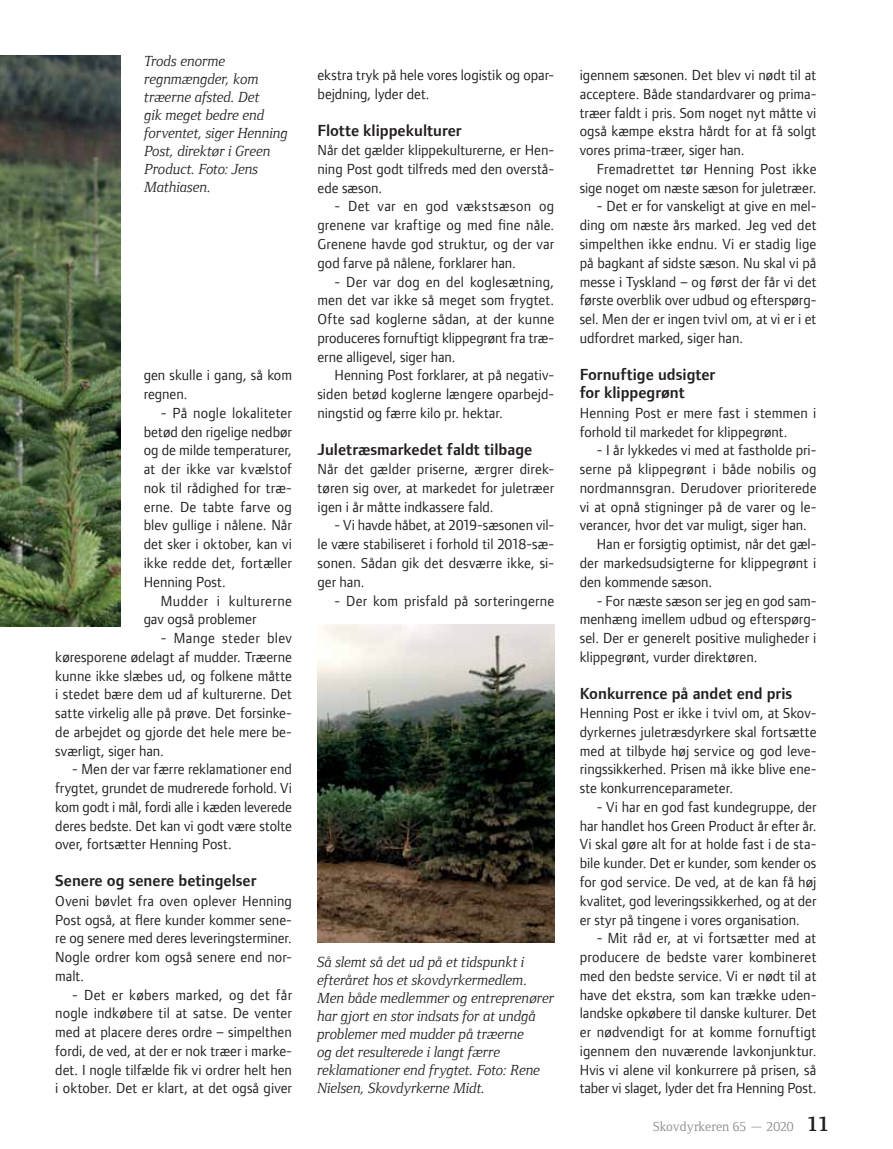
<style>
.page{position:relative;width:893px;height:1149px;background:#fff}
.page>*{position:absolute;margin:0;border:0;box-sizing:border-box;transform-origin:0 0}
.t1{font:600 16.5px/18px "Foundry Form Sans";color:#231f20}
.t2{font:15px/18.8px "Foundry Form Sans";letter-spacing:.005em;color:#231f20;text-align:justify}
.t3{font:italic 15px/18px "Foundry Form Serif";color:#231f20}
.t4{font:15px/18.8px "Foundry Form Sans";letter-spacing:.025em;color:#231f20}
.t5{font:13.5px "Foundry Form Serif";color:#888a8d}
.s1{font-weight:700;font-size:21px;color:#231f20}
</style>
<div class="page">
<img style="left:0;top:55px;width:120px;height:571px">
<img style="left:317px;top:624px;width:237px;height:317px">
<p class="t3" style="left:145px;top:52px;width:145px">Trods enorme regnmængder, kom træerne afsted. Det<br>gik meget bedre end forventet, siger Henning<br>Post, direktør i Green<br>Product. Foto: Jens<br>Mathiasen.</p>
<p class="t2" style="left:144px;top:366px;width:150px">gen skulle i gang, så kom regnen.</p>
<p class="t2" style="left:144px;top:403px;width:150px;text-indent:17px">- På nogle lokaliteter betød den rigelige nedbør og de milde temperaturer, at der ikke var kvælstof nok til rådighed for træ&shy;erne. De tabte farve og blev gullige i nålene. Når det sker i oktober, kan vi ikke redde det, fortæller Henning Post.</p>
<p class="t4" style="left:144px;top:591px;width:150px;text-indent:17px">Mudder i kulturerne gav også problemer</p>
<p class="t2" style="left:55px;top:628px;width:238px;text-indent:105px">- Mange steder blev køresporene ødelagt af mudder. Træerne kunne ikke slæbes ud, og folkene måtte i stedet bære dem ud af kulturerne. Det satte virkelig alle på prøve. Det forsinke&shy;de arbejdet og gjorde det hele mere be&shy;sværligt, siger han.</p>
<p class="t2" style="left:55px;top:759px;width:238px;text-indent:17px">- Men der var færre reklamationer end frygtet, grundet de mudrerede forhold. Vi kom godt i mål, fordi alle i kæden leverede deres bedste. Det kan vi godt være stolte over, fortsætter Henning Post.</p>
<p class="t1" style="left:55px;top:871px;width:203px">Senere og senere betingelser</p>
<p class="t2" style="left:55px;top:891px;width:238px">Oveni bøvlet fra oven oplever Henning Post også, at flere kunder kommer sene&shy;re og senere med deres leveringsterminer.<br>Nogle ordrer kom også senere end nor&shy;malt.</p>
<p class="t2" style="left:55px;top:984px;width:238px;text-indent:17px">- Det er købers marked, og det får nogle indkøbere til at satse. De venter med at placere deres ordre – simpelthen fordi, de ved, at der er nok træer i marke&shy;det. I nogle tilfælde fik vi ordrer helt hen i oktober. Det er klart, at det også giver</p>
<p class="t2" style="left:317px;top:66px;width:238px">ekstra tryk på hele vores logistik og opar&shy;bejdning, lyder det.</p>
<p class="t1" style="left:317px;top:122px;width:146px">Flotte klippekulturer</p>
<p class="t2" style="left:317px;top:141px;width:238px">Når det gælder klippekulturerne, er Hen&shy;ning Post godt tilfreds med den overstå&shy;ede sæson.</p>
<p class="t2" style="left:317px;top:197px;width:238px;text-indent:17px">- Det var en god vækstsæson og grenene var kraftige og med fine nåle.<br>Grenene havde god struktur, og der var god farve på nålene, forklarer han.</p>
<p class="t2" style="left:317px;top:272px;width:238px;text-indent:17px">- Der var dog en del koglesætning, men det var ikke så meget som frygtet.<br>Ofte sad koglerne sådan, at der kunne produceres fornuftigt klippegrønt fra træ&shy;erne alligevel, siger han.</p>
<p class="t2" style="left:317px;top:366px;width:238px;text-indent:17px">Henning Post forklarer, at på negativ&shy;siden betød koglerne længere oparbejd&shy;ningstid og færre kilo pr. hektar.</p>
<p class="t1" style="left:317px;top:440px;width:216px">Juletræsmarkedet faldt tilbage</p>
<p class="t2" style="left:317px;top:459px;width:238px">Når det gælder priserne, ærgrer direk&shy;tøren sig over, at markedet for juletræer igen i år måtte indkassere fald.</p>
<p class="t2" style="left:317px;top:516px;width:238px;text-indent:17px">- Vi havde håbet, at 2019-sæsonen vil&shy;le være stabiliseret i forhold til 2018-sæ&shy;sonen. Sådan gik det desværre ikke, si&shy;ger han.</p>
<p class="t2" style="left:334px;top:591px;width:221px">- Der kom prisfald på sorteringerne</p>
<p class="t3" style="left:317px;top:952px;width:238px">Så slemt så det ud på et tidspunkt i efteråret hos et skovdyrkermedlem.<br>Men både medlemmer og entreprenører har gjort en stor indsats for at undgå problemer med mudder på træerne<br>og det resulterede i langt færre reklamationer end frygtet. Foto: Rene Nielsen, Skovdyrkerne Midt.</p>
<p class="t2" style="left:580px;top:66px;width:238px">igennem sæsonen. Det blev vi nødt til at acceptere. Både standardvarer og prima&shy;træer faldt i pris. Som noget nyt måtte vi også kæmpe ekstra hårdt for at få solgt vores prima-træer, siger han.</p>
<p class="t2" style="left:580px;top:159px;width:238px;text-align:right">Fremadrettet tør Henning Post ikke sige noget om næste sæson for juletræer.</p>
<p class="t2" style="left:580px;top:197px;width:238px;text-indent:17px">- Det er for vanskeligt at give en mel&shy;ding om næste års marked. Jeg ved det simpelthen ikke endnu. Vi er stadig lige på bagkant af sidste sæson. Nu skal vi på messe i Tyskland – og først der får vi det første overblik over udbud og efterspørg&shy;sel. Men der er ingen tvivl om, at vi er i et udfordret marked, siger han.</p>
<p class="t1" style="left:580px;top:365px;width:137px">Fornuftige udsigter for klippegrønt</p>
<p class="t2" style="left:580px;top:403px;width:238px">Henning Post er mere fast i stemmen i forhold til markedet for klippegrønt.</p>
<p class="t2" style="left:597px;top:441px;width:221px">- I år lykkedes vi med at fastholde pri-</p>
<p class="t2" style="left:580px;top:459px;width:238px">serne på klippegrønt i både nobilis og</p>
<p class="t2" style="left:580px;top:478px;width:238px">nordmannsgran. Derudover prioriterede</p>
<p class="t2" style="left:580px;top:497px;width:238px">vi at opnå stigninger på de varer og le-</p>
<p class="t2" style="left:580px;top:516px;width:229px">verancer, hvor det var muligt, siger han.</p>
<p class="t2" style="left:597px;top:534px;width:221px">Han er forsigtig optimist, når det gæl-</p>
<p class="t2" style="left:580px;top:553px;width:238px">der markedsudsigterne for klippegrønt i</p>
<p class="t2" style="left:580px;top:572px;width:134px">den kommende sæson.</p>
<p class="t2" style="left:580px;top:591px;width:238px;text-indent:17px">- For næste sæson ser jeg en god sam&shy;menhæng imellem udbud og efterspørg&shy;sel. Der er generelt positive muligheder i klippegrønt, vurder direktøren.</p>
<p class="t1" style="left:580px;top:684px;width:214px">Konkurrence på andet end pris</p>
<p class="t2" style="left:580px;top:703px;width:238px">Henning Post er ikke i tvivl om, at Skov&shy;dyrkernes juletræsdyrkere skal fortsætte med at tilbyde høj service og god leve&shy;ringssikkerhed. Prisen må ikke blive ene&shy;ste konkurrenceparameter.</p>
<p class="t2" style="left:580px;top:797px;width:238px;text-indent:17px">- Vi har en god fast kundegruppe, der har handlet hos Green Product år efter år.<br>Vi skal gøre alt for at holde fast i de sta&shy;bile kunder. Det er kunder, som kender os for god service. De ved, at de kan få høj kvalitet, god leveringssikkerhed, og at der er styr på tingene i vores organisation.</p>
<p class="t2" style="left:580px;top:928px;width:238px;text-indent:17px">- Mit råd er, at vi fortsætter med at producere de bedste varer kombineret med den bedste service. Vi er nødt til at have det ekstra, som kan trække uden&shy;landske opkøbere til danske kulturer. Det er nødvendigt for at komme fornuftigt igennem den nuværende lavkonjunktur.<br>Hvis vi alene vil konkurrere på prisen, så taber vi slaget, lyder det fra Henning Post.</p>
<p class="t5" style="left:653px;top:1118px;width:178px">Skovdyrkeren 65 — 2020 <span class="s1">11</span></p>
</div>
